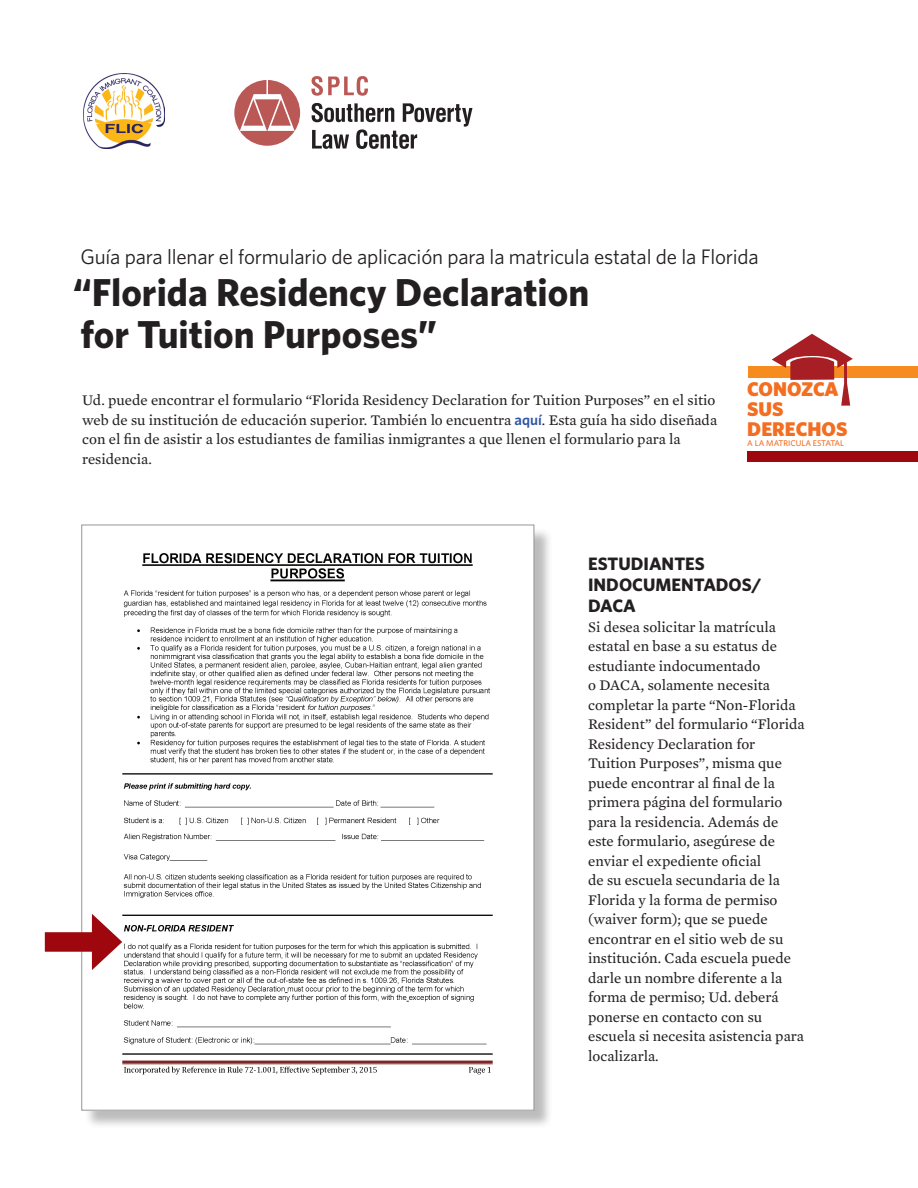
<style>
.page{position:relative;width:918px;height:1188px;background:#fff}
.page>*{position:absolute;margin:0;border:0;box-sizing:border-box;transform-origin:0 0}
.t1{font:700 39px/42px "Whitney";color:#231f20}
.t2{font:21px "Whitney";letter-spacing:-.01em;color:#231f20}
.t3{font:900 19.8px/19.8px "Whitney";color:#f36e21}
.t4{font:700 18px/21px "Whitney";color:#231f20}
.t5{font:15px/19.5px "Mercury Text G2";color:#231f20}
.t6{font:500 8.25px "Whitney";color:#f36e21}
.s1{font-family:"Whitney";font-weight:600;color:#2f56a4}
</style>
<div class="page">
<div style="left:748px;top:367px;width:170px;height:11px;background:#f68b1f"></div>
<div style="left:747px;top:451px;width:171px;height:11px;background:#9d070d"></div>
<svg style="left:749px;top:334px;width:169px;height:72px"></svg>
<svg style="left:311px;top:76px;width:57px;height:20px"></svg>
<svg style="left:312px;top:103px;width:160px;height:46px"></svg>
<div style="left:234px;top:80px;width:66px;height:66px;background:#ba5856;border-radius:50%"></div>
<svg style="left:240px;top:80px;width:55px;height:51px"></svg>
<img style="left:83px;top:74px;width:81px;height:75px">
<div style="left:84px;top:527px;width:469px;height:602px;background:#231f20;opacity:.3"></div>
<img style="left:84px;top:527px;width:448px;height:581px">
<div style="left:45px;top:932px;width:58px;height:20px;background:#9d070d"></div>
<svg style="left:92px;top:914px;width:30px;height:56px"></svg>
<h2 class="t2" style="left:80px;top:243px;width:680px">Guía para llenar el formulario de aplicación para la matricula estatal de la Florida</h2>
<h1 class="t1" style="left:73px;top:271px;width:518px">“Florida Residency Declaration for Tuition Purposes”</h1>
<h3 class="t3" style="left:747px;top:379px;width:102px">CONOZCA<br>SUS<br>DERECHOS</h3>
<p class="t6" style="left:747px;top:437px;width:98px">A LA MATRICULA ESTATAL</p>
<p class="t5" style="left:82px;top:390px;width:637px">Ud. puede encontrar el formulario “Florida Residency Declaration for Tuition Purposes” en el sitio web de su institución de educación superior. También lo encuentra <span class="s1">aquí</span>. Esta guía ha sido diseñada con el fin de asistir a los estudiantes de familias inmigrantes a que llenen el formulario para la residencia.</p>
<p class="t4" style="left:588px;top:553px;width:175px">ESTUDIANTES<br>INDOCUMENTADOS/<br>DACA</p>
<p class="t5" style="left:588px;top:616px;width:218px">Si desea solicitar la matrícula estatal en base a su estatus de estudiante indocumentado<br>o DACA, solamente necesita completar la parte “Non-Florida<br>Resident” del formulario “Florida<br>Residency Declaration for<br>Tuition Purposes”, misma que puede encontrar al final de la primera página del formulario para la residencia. Además de este formulario, asegúrese de enviar el expediente oficial<br>de su escuela secundaria de la<br>Florida y la forma de permiso (waiver form); que se puede encontrar en el sitio web de su institución. Cada escuela puede darle un nombre diferente a la forma de permiso; Ud. deberá ponerse en contacto con su escuela si necesita asistencia para localizarla.</p>
</div>
